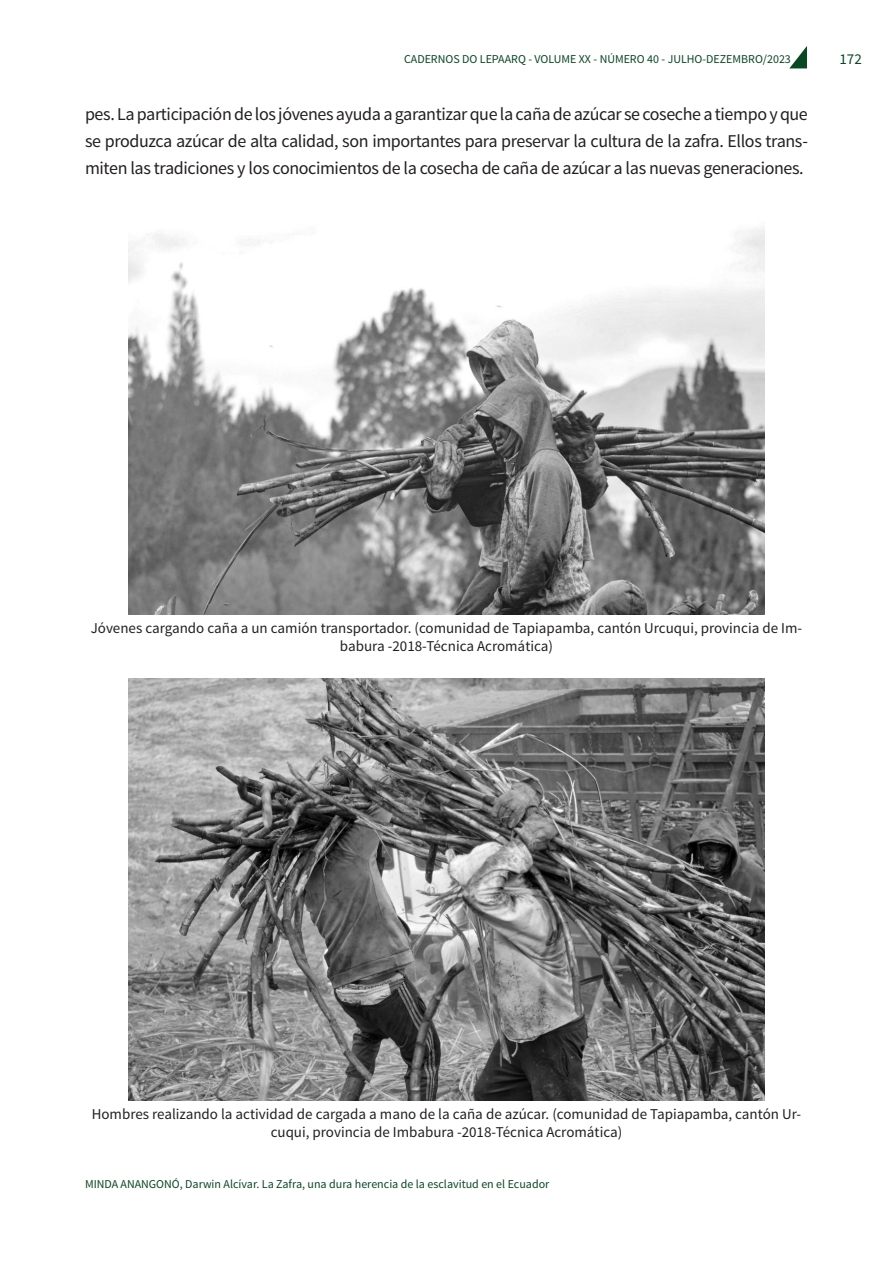
<style>
.page{position:relative;width:893px;height:1263px;background:#fff}
.page>*{position:absolute;margin:0;border:0;box-sizing:border-box;transform-origin:0 0}
.t1{font:18px/27px "Source Sans Pro";letter-spacing:-.02em;color:#231f20;text-align:justify}
.t2{font:15px/18px "Source Sans Pro";color:#231f20;text-align:center}
.t3{font:15px "Source Sans Pro";color:#0a4824}
.t4{font:12px "Source Sans Pro";color:#0a4824}
</style>
<div class="page">
<svg style="left:789px;top:46px;width:18px;height:22px"></svg>
<img style="left:128px;top:227px;width:637px;height:388px">
<img style="left:128px;top:679px;width:637px;height:422px">
<p class="t4" style="left:404px;top:52px;width:388px">CADERNOS DO LEPAARQ - VOLUME XX - NÚMERO 40 - JULHO-DEZEMBRO/2023</p>
<p class="t3" style="left:839px;top:50px;width:24px">172</p>
<p class="t1" style="left:85px;top:101px;width:724px">pes. La participación de los jóvenes ayuda a garantizar que la caña de azúcar se coseche a tiempo y que se produzca azúcar de alta calidad, son importantes para preservar la cultura de la zafra. Ellos trans&shy;miten las tradiciones y los conocimientos de la cosecha de caña de azúcar a las nuevas generaciones.</p>
<p class="t2" style="left:91px;top:619px;width:713px">Jóvenes cargando caña a un camión transportador. (comunidad de Tapiapamba, cantón Urcuqui, provincia de Im&shy;babura -2018-Técnica Acromática)</p>
<p class="t2" style="left:92px;top:1105px;width:711px">Hombres realizando la actividad de cargada a mano de la caña de azúcar. (comunidad de Tapiapamba, cantón Ur&shy;cuqui, provincia de Imbabura -2018-Técnica Acromática)</p>
<p class="t4" style="left:85px;top:1176px;width:466px">MINDA ANANGONÓ, Darwin Alcívar. La Zafra, una dura herencia de la esclavitud en el Ecuador</p>
</div>
